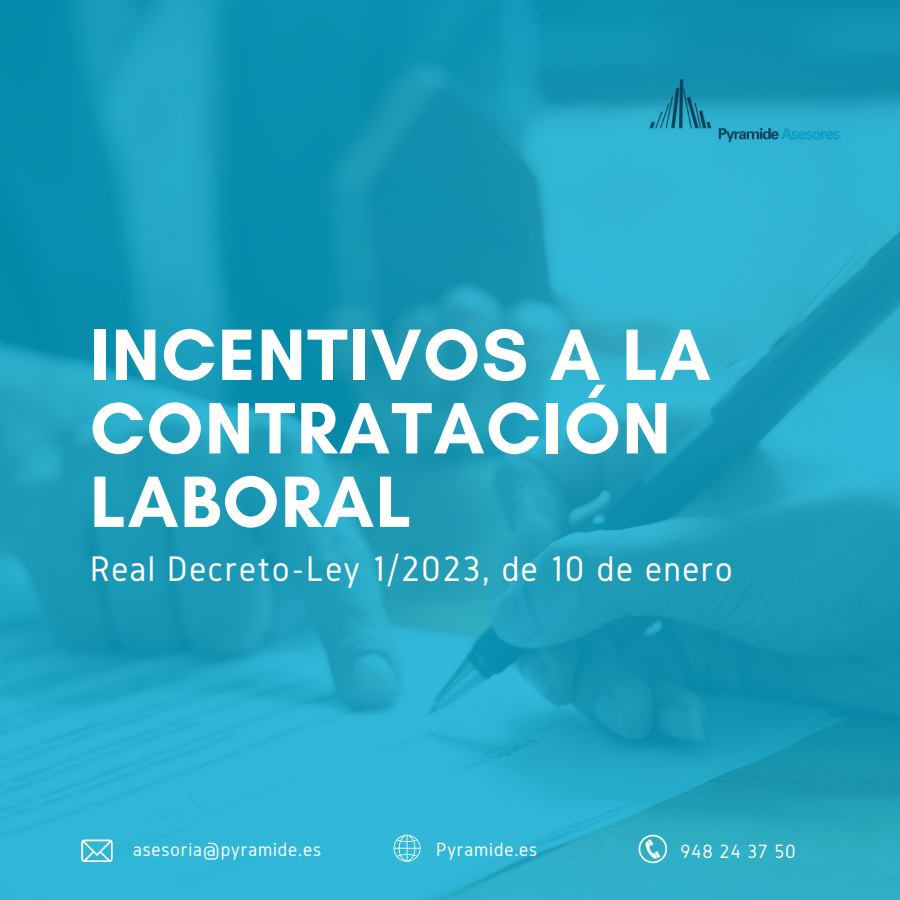
<style>
.page{position:relative;width:900px;height:900px;background:#fff}
.page>*{position:absolute;margin:0;border:0;box-sizing:border-box;transform-origin:0 0}
.t1{font:700 74px/73.5px "Glacial Indifference";letter-spacing:.02em;color:#fff}
.t2{font:37px "Gidole";letter-spacing:.04em;color:#fff}
.t3{font:20px "Gidole";letter-spacing:.04em;color:#fff}
</style>
<div class="page">
<img style="left:0;top:0;width:900px;height:900px">
<svg style="left:81px;top:840px;width:32px;height:22px"></svg>
<svg style="left:394px;top:835px;width:27px;height:27px"></svg>
<svg style="left:639px;top:835px;width:28px;height:28px"></svg>
<img style="left:639px;top:61px;width:207px;height:104px">
<h1 class="t1" style="left:90px;top:317px;width:622px">INCENTIVOS A LA<br>CONTRATACIÓN<br>LABORAL</h1>
<h2 class="t2" style="left:90px;top:548px;width:644px">Real Decreto-Ley 1/2023, de 10 de enero</h2>
<p class="t3" style="left:133px;top:839px;width:190px">asesoria@pyramide.es</p>
<p class="t3" style="left:436px;top:839px;width:103px">Pyramide.es</p>
<p class="t3" style="left:680px;top:840px;width:117px">948 24 37 50</p>
</div>
